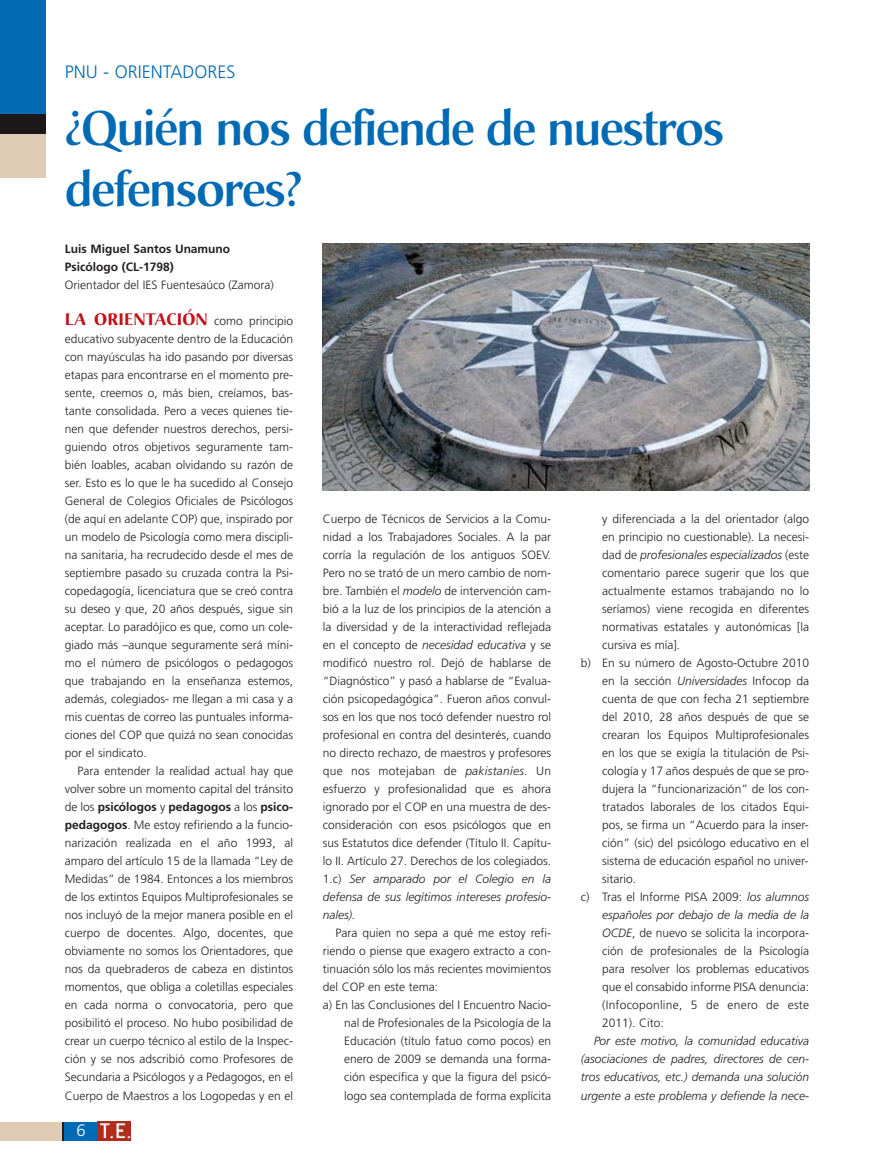
<style>
.page{position:relative;width:872px;height:1170px;background:#fff}
.page>*{position:absolute;margin:0;border:0;box-sizing:border-box;transform-origin:0 0}
.t1{font:500 48px/60.9px "Christiana";letter-spacing:-.035em;color:#006ab4}
.t2{font:300 18px "Frutiger";color:#006ab4}
.t3{font:700 16.5px "Christiana";letter-spacing:.02em;color:#c0141b}
.t4{font:300 16.5px "Frutiger";color:#fff}
.t5{font:300 12px/18px "Frutiger";color:#231f20;text-align:justify}
.t6{font:italic 300 12px/18px "Frutiger";color:#231f20;text-align:justify}
.t7{font:700 12px/18px "Frutiger";color:#231f20}
.t8{font:300 12px "Frutiger";letter-spacing:.02em;color:#231f20}
.s1{font-family:"Frutiger";font-weight:300;font-size:12px;color:#231f20}
.s2{font-weight:700}
.s3{font-style:normal}
.s4{font-style:italic}
</style>
<div class="page">
<div style="left:0;top:1121px;width:66px;height:19px;background:#dfcab3"></div>
<div style="left:64px;top:1121px;width:33px;height:19px;background:#006ab4"></div>
<svg style="left:62px;top:1121px;width:2px;height:19px"></svg>
<img style="left:97px;top:1121px;width:34px;height:19px">
<div style="left:0;top:134px;width:46px;height:44px;background:#dfcab3"></div>
<div style="left:0;top:0;width:46px;height:123px;background:#006ab4"></div>
<div style="left:0;top:114px;width:46px;height:20px;background:#1c1718"></div>
<img style="left:323px;top:243px;width:486px;height:248px">
<h2 class="t2" style="left:65px;top:65px;width:172px">PNU - ORIENTADORES</h2>
<h1 class="t1" style="left:65px;top:103px;width:661px">¿Quién nos defiende de nuestros defensores?</h1>
<p class="t7" style="left:65px;top:241px;width:167px">Luis Miguel Santos Unamuno<br>Psicólogo (CL-1798)</p>
<p class="t5" style="left:65px;top:277px;width:211px">Orientador del IES Fuentesaúco (Zamora)</p>
<h3 class="t3" style="left:65px;top:312px;width:230px">LA ORIENTACIÓN <span class="s1">como principio</span></h3>
<p class="t5" style="left:65px;top:331px;width:230px">educativo subyacente dentro de la Educación con mayúsculas ha ido pasando por diversas etapas para encontrarse en el momento pre&shy;sente, creemos o, más bien, creíamos, bas&shy;tante consolidada. Pero a veces quienes tie&shy;nen que defender nuestros derechos, persi&shy;guiendo otros objetivos seguramente tam&shy;bién loables, acaban olvidando su razón de ser. Esto es lo que le ha sucedido al Consejo General de Colegios Oficiales de Psicólogos (de aquí en adelante COP) que, inspirado por un modelo de Psicología como mera discipli&shy;na sanitaria, ha recrudecido desde el mes de septiembre pasado su cruzada contra la Psi&shy;copedagogía, licenciatura que se creó contra su deseo y que, 20 años después, sigue sin aceptar. Lo paradójico es que, como un cole&shy;giado más –aunque seguramente será míni&shy;mo el número de psicólogos o pedagogos que trabajando en la enseñanza estemos, además, colegiados- me llegan a mi casa y a mis cuentas de correo las puntuales informa&shy;ciones del COP que quizá no sean conocidas por el sindicato.</p>
<p class="t5" style="left:65px;top:763px;width:230px;text-indent:13px">Para entender la realidad actual hay que volver sobre un momento capital del tránsito de los <span class="s2">psicólogos</span> y <span class="s2">pedagogos</span> a los <span class="s2">psico&shy;pedagogos</span>. Me estoy refiriendo a la funcio&shy;narización realizada en el año 1993, al amparo del artículo 15 de la llamada “Ley de Medidas” de 1984. Entonces a los miembros de los extintos Equipos Multiprofesionales se nos incluyó de la mejor manera posible en el cuerpo de docentes. Algo, docentes, que obviamente no somos los Orientadores, que nos da quebraderos de cabeza en distintos momentos, que obliga a coletillas especiales en cada norma o convocatoria, pero que posibilitó el proceso. No hubo posibilidad de crear un cuerpo técnico al estilo de la Inspec&shy;ción y se nos adscribió como Profesores de Secundaria a Psicólogos y a Pedagogos, en el Cuerpo de Maestros a los Logopedas y en el</p>
<p class="t5" style="left:602px;top:511px;width:208px">y diferenciada a la del orientador (algo</p>
<p class="t5" style="left:602px;top:529px;width:208px">en principio no cuestionable). La necesi-</p>
<p class="t6" style="left:602px;top:547px;width:208px"><span class="s3">dad de</span> profesionales especializados <span class="s3">(este</span></p>
<p class="t5" style="left:602px;top:565px;width:208px">comentario parece sugerir que los que</p>
<p class="t5" style="left:602px;top:583px;width:208px">actualmente estamos trabajando no lo</p>
<p class="t5" style="left:602px;top:601px;width:208px">seríamos) viene recogida en diferentes</p>
<p class="t5" style="left:602px;top:619px;width:208px">normativas estatales y autonómicas [la</p>
<p class="t5" style="left:602px;top:637px;width:79px">cursiva es mía].</p>
<p class="t5" style="left:581px;top:655px;width:230px">b) En su número de Agosto-Octubre 2010</p>
<p class="t5" style="left:602px;top:673px;width:208px">en la sección <span class="s4">Universidades</span> Infocop da</p>
<p class="t5" style="left:602px;top:691px;width:208px">cuenta de que con fecha 21 septiembre</p>
<p class="t5" style="left:602px;top:709px;width:208px">del 2010, 28 años después de que se</p>
<p class="t5" style="left:602px;top:727px;width:208px">crearan los Equipos Multiprofesionales</p>
<p class="t5" style="left:602px;top:745px;width:208px">en los que se exigía la titulación de Psi-</p>
<p class="t5" style="left:602px;top:763px;width:208px">cología y 17 años después de que se pro-</p>
<p class="t5" style="left:602px;top:781px;width:208px">dujera la “funcionarización” de los con-</p>
<p class="t5" style="left:602px;top:799px;width:208px">tratados laborales de los citados Equi-</p>
<p class="t5" style="left:602px;top:817px;width:208px">pos, se firma un “Acuerdo para la inser-</p>
<p class="t5" style="left:602px;top:835px;width:208px">ción” (sic) del psicólogo educativo en el</p>
<p class="t5" style="left:602px;top:853px;width:208px">sistema de educación español no univer-</p>
<p class="t5" style="left:602px;top:871px;width:35px">sitario.</p>
<p class="t5" style="left:581px;top:889px;width:230px">c) Tras el Informe PISA 2009: <span class="s4">los alumnos</span></p>
<p class="t6" style="left:602px;top:907px;width:208px">españoles por debajo de la media de la</p>
<p class="t5" style="left:602px;top:925px;width:208px"><span class="s4">OCDE</span>, de nuevo se solicita la incorpora-</p>
<p class="t5" style="left:602px;top:943px;width:208px">ción de profesionales de la Psicología</p>
<p class="t5" style="left:602px;top:961px;width:208px">para resolver los problemas educativos</p>
<p class="t5" style="left:602px;top:979px;width:208px">que el consabido informe PISA denuncia:</p>
<p class="t8" style="left:602px;top:1000px;width:208px">(Infocoponline, 5 de enero de este</p>
<p class="t5" style="left:602px;top:1015px;width:63px">2011). Cito:</p>
<p class="t6" style="left:581px;top:1033px;width:230px;text-indent:13px">Por este motivo, la comunidad educativa (asociaciones de padres, directores de cen&shy;tros educativos, etc.) demanda una solución urgente a este problema y defiende la nece-</p>
<p class="t5" style="left:323px;top:511px;width:230px">Cuerpo de Técnicos de Servicios a la Comu&shy;nidad a los Trabajadores Sociales. A la par corría la regulación de los antiguos SOEV.<br>Pero no se trató de un mero cambio de nom&shy;bre. También el <span class="s4">modelo</span> de intervención cam&shy;bió a la luz de los principios de la atención a la diversidad y de la interactividad reflejada en el concepto de <span class="s4">necesidad educativa</span> y se modificó nuestro rol. Dejó de hablarse de “Diagnóstico” y pasó a hablarse de “Evalua&shy;ción psicopedagógica”. Fueron años convul&shy;sos en los que nos tocó defender nuestro rol profesional en contra del desinterés, cuando no directo rechazo, de maestros y profesores que nos motejaban de <span class="s4">pakistaníes</span>. Un esfuerzo y profesionalidad que es ahora ignorado por el COP en una muestra de des&shy;consideración con esos psicólogos que en sus Estatutos dice defender (Título II. Capítu&shy;lo II. Artículo 27. Derechos de los colegiados.<br>1.c) <span class="s4">Ser amparado por el Colegio en la defensa de sus legítimos intereses profesio&shy;nales).</span></p>
<p class="t5" style="left:335px;top:925px;width:217px">Para quien no sepa a qué me estoy refi-</p>
<p class="t5" style="left:323px;top:943px;width:230px">riendo o piense que exagero extracto a con-</p>
<p class="t5" style="left:323px;top:961px;width:230px">tinuación sólo los más recientes movimientos</p>
<p class="t5" style="left:323px;top:979px;width:117px">del COP en este tema:</p>
<p class="t5" style="left:323px;top:997px;width:230px">a) En las Conclusiones del I Encuentro Nacio-</p>
<p class="t5" style="left:344px;top:1015px;width:208px">nal de Profesionales de la Psicología de la</p>
<p class="t5" style="left:344px;top:1033px;width:208px">Educación (título fatuo como pocos) en</p>
<p class="t5" style="left:344px;top:1051px;width:208px">enero de 2009 se demanda una forma-</p>
<p class="t5" style="left:344px;top:1069px;width:208px">ción específica y que la figura del psicó-</p>
<p class="t5" style="left:344px;top:1087px;width:208px">logo sea contemplada de forma explícita</p>
<h3 class="t4" style="left:77px;top:1123px;width:11px">6</h3>
</div>
